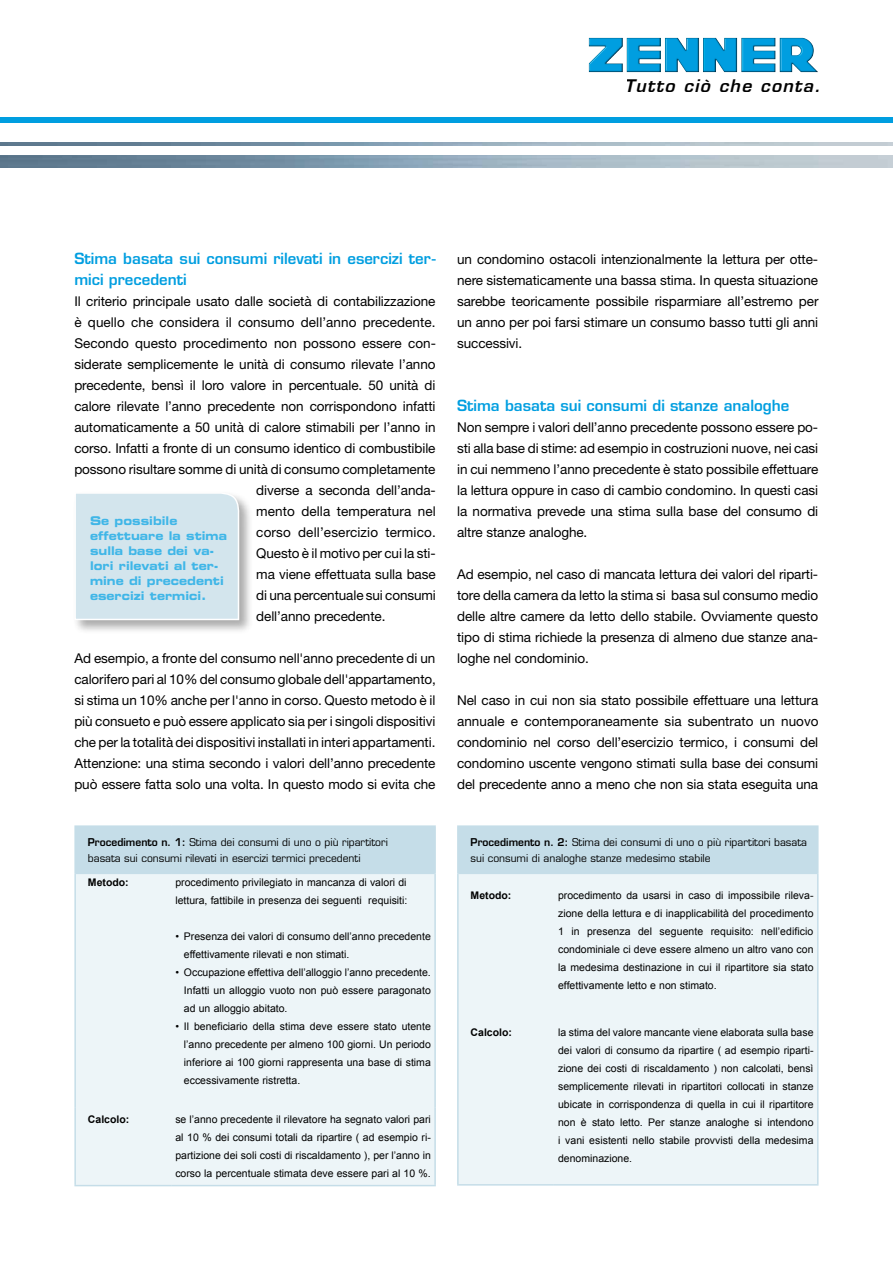
<style>
.page{position:relative;width:893px;height:1263px;background:#fff}
.page>*{position:absolute;margin:0;border:0;box-sizing:border-box;transform-origin:0 0}
.t1{font:italic 600 16.95px "Eurostile LT Std";letter-spacing:.075em;color:#000}
.t2{font:600 15px/21px "Eurostile LT Std";color:#009ee0}
.t3{font:13.5px/21px "Helvetica Neue LT Std";letter-spacing:-.005em;color:#000;text-align:justify}
.t4{font:12px/15px "Eurostile LT Std Bold Ex 2";color:#009ee0;scale:.9 1}
.t5{font:10.5px/18px "Arial";color:#000;text-align:justify}
.t6{font:10.5px/16.5px "Eurostile LT Std";color:#000}
.t7{font:700 10.5px "Arial";color:#000}
.s1{font-weight:600}
</style>
<div class="page">
<img style="left:779px;top:38px;width:39px;height:34px">
<img style="left:0;top:155px;width:893px;height:13px">
<img style="left:0;top:142px;width:893px;height:4px">
<div style="left:0;top:117px;width:893px;height:6px;background:#009ee0"></div>
<div style="left:72px;top:490px;width:181px;height:144px;background:#000;opacity:.45"></div>
<svg style="left:74px;top:491px;width:166px;height:130px;background:#d4e5ed"></svg>
<div style="left:458px;top:826px;width:360px;height:47px;background:#c5dde8"></div>
<div style="left:459px;top:874px;width:358px;height:310px;background:#edf5f8"></div>
<hr style="left:817px;top:827px;width:2px;height:46px;background:#c5dde8">
<hr style="left:459px;top:873px;width:95px;height:1px;background:#c5dde8">
<hr style="left:554px;top:873px;width:263px;height:1px;background:#c5dde8">
<hr style="left:457px;top:825px;width:97px;height:2px;background:#c5dde8">
<hr style="left:457px;top:827px;width:2px;height:46px;background:#c5dde8">
<hr style="left:554px;top:825px;width:265px;height:2px;background:#c5dde8">
<hr style="left:457px;top:873px;width:2px;height:134px;background:#c5dde8">
<hr style="left:817px;top:873px;width:2px;height:134px;background:#c5dde8">
<hr style="left:457px;top:1007px;width:2px;height:177px;background:#c5dde8">
<hr style="left:817px;top:1007px;width:2px;height:177px;background:#c5dde8">
<hr style="left:457px;top:1184px;width:97px;height:1px;background:#c5dde8">
<hr style="left:554px;top:1184px;width:265px;height:1px;background:#c5dde8">
<div style="left:75px;top:826px;width:360px;height:47px;background:#c5dde8"></div>
<div style="left:76px;top:874px;width:358px;height:311px;background:#edf5f8"></div>
<hr style="left:434px;top:827px;width:2px;height:46px;background:#c5dde8">
<hr style="left:76px;top:873px;width:95px;height:1px;background:#c5dde8">
<hr style="left:171px;top:873px;width:263px;height:1px;background:#c5dde8">
<hr style="left:74px;top:825px;width:97px;height:2px;background:#c5dde8">
<hr style="left:74px;top:827px;width:2px;height:46px;background:#c5dde8">
<hr style="left:171px;top:825px;width:265px;height:2px;background:#c5dde8">
<hr style="left:74px;top:873px;width:2px;height:234px;background:#c5dde8">
<hr style="left:434px;top:873px;width:2px;height:234px;background:#c5dde8">
<hr style="left:74px;top:1107px;width:2px;height:78px;background:#c5dde8">
<hr style="left:434px;top:1107px;width:2px;height:78px;background:#c5dde8">
<hr style="left:74px;top:1185px;width:97px;height:1px;background:#c5dde8">
<hr style="left:171px;top:1185px;width:265px;height:1px;background:#c5dde8">
<p class="t1" style="left:625px;top:75px;width:197px">Tutto ciò che conta.</p>
<p class="t2" style="left:74px;top:248px;width:363px">Stima basata sui consumi rilevati in esercizi ter&shy;mici precedenti</p>
<p class="t3" style="left:74px;top:291px;width:363px">Il criterio principale usato dalle società di contabilizzazione</p>
<p class="t3" style="left:74px;top:312px;width:363px">è quello che considera il consumo dell’anno precedente.</p>
<p class="t3" style="left:74px;top:333px;width:363px">Secondo questo procedimento non possono essere con-</p>
<p class="t3" style="left:74px;top:354px;width:363px">siderate semplicemente le unità di consumo rilevate l’anno</p>
<p class="t3" style="left:74px;top:375px;width:363px">precedente, bensì il loro valore in percentuale. 50 unità di</p>
<p class="t3" style="left:74px;top:396px;width:363px">calore rilevate l’anno precedente non corrispondono infatti</p>
<p class="t3" style="left:74px;top:417px;width:363px">automaticamente a 50 unità di calore stimabili per l’anno in</p>
<p class="t3" style="left:74px;top:438px;width:363px">corso. Infatti a fronte di un consumo identico di combustibile</p>
<p class="t3" style="left:74px;top:459px;width:363px">possono risultare somme di unità di consumo completamente</p>
<p class="t3" style="left:256px;top:480px;width:181px">diverse a seconda dell’anda-</p>
<p class="t3" style="left:256px;top:501px;width:181px">mento della temperatura nel</p>
<p class="t3" style="left:256px;top:522px;width:181px">corso dell’esercizio termico.</p>
<p class="t3" style="left:256px;top:543px;width:181px">Questo è il motivo per cui la sti-</p>
<p class="t3" style="left:256px;top:564px;width:181px">ma viene effettuata sulla base</p>
<p class="t3" style="left:256px;top:585px;width:181px">di una percentuale sui consumi</p>
<p class="t3" style="left:256px;top:606px;width:131px">dell’anno precedente.</p>
<p class="t3" style="left:74px;top:648px;width:363px">Ad esempio, a fronte del consumo nell'anno precedente di un calorifero pari al 10% del consumo globale dell'appartamento, si stima un 10% anche per l'anno in corso. Questo metodo è il più consueto e può essere applicato sia per i singoli dispositivi che per la totalità dei dispositivi installati in interi appartamenti.<br>Attenzione: una stima secondo i valori dell’anno precedente può essere fatta solo una volta. In questo modo si evita che</p>
<p class="t4" style="left:90px;top:513px;width:154px">Se possibile effettuare la stima sulla base dei va&shy;lori rilevati al ter&shy;mine di precedenti esercizi termici.</p>
<p class="t6" style="left:88px;top:833px;width:301px"><span class="s1">Procedimento n. 1:</span> Stima dei consumi di uno o più ripartitori basata sui consumi rilevati in esercizi termici precedenti</p>
<p class="t7" style="left:88px;top:875px;width:42px">Metodo:</p>
<p class="t5" style="left:175px;top:873px;width:233px">procedimento privilegiato in mancanza di valori di lettura, fattibile in presenza dei seguenti requisiti:</p>
<p class="t5" style="left:184px;top:927px;width:248px;text-indent:-9px">• Presenza dei valori di consumo dell’anno precedente effettivamente rilevati e non stimati.</p>
<p class="t5" style="left:184px;top:963px;width:248px;text-indent:-9px">• Occupazione effettiva dell’alloggio l’anno precedente.<br>Infatti un alloggio vuoto non può essere paragonato ad un alloggio abitato.</p>
<p class="t5" style="left:184px;top:1017px;width:248px;text-indent:-8px">• Il beneficiario della stima deve essere stato utente l’anno precedente per almeno 100 giorni. Un periodo inferiore ai 100 giorni rappresenta una base di stima eccessivamente ristretta.</p>
<p class="t7" style="left:88px;top:1112px;width:43px">Calcolo:</p>
<p class="t5" style="left:175px;top:1110px;width:257px">se l’anno precedente il rilevatore ha segnato valori pari al 10 % dei consumi totali da ripartire ( ad esempio ri&shy;partizione dei soli costi di riscaldamento ), per l’anno in corso la percentuale stimata deve essere pari al 10 %.</p>
<p class="t3" style="left:457px;top:249px;width:363px">un condomino ostacoli intenzionalmente la lettura per otte&shy;nere sistematicamente una bassa stima. In questa situazione sarebbe teoricamente possibile risparmiare all’estremo per un anno per poi farsi stimare un consumo basso tutti gli anni successivi.</p>
<p class="t2" style="left:457px;top:395px;width:334px">Stima basata sui consumi di stanze analoghe</p>
<p class="t3" style="left:457px;top:417px;width:363px">Non sempre i valori dell’anno precedente possono essere po&shy;sti alla base di stime: ad esempio in costruzioni nuove, nei casi in cui nemmeno l’anno precedente è stato possibile effettuare la lettura oppure in caso di cambio condomino. In questi casi la normativa prevede una stima sulla base del consumo di altre stanze analoghe.</p>
<p class="t3" style="left:457px;top:564px;width:363px">Ad esempio, nel caso di mancata lettura dei valori del riparti&shy;tore della camera da letto la stima si basa sul consumo medio delle altre camere da letto dello stabile. Ovviamente questo tipo di stima richiede la presenza di almeno due stanze ana&shy;loghe nel condominio.</p>
<p class="t3" style="left:457px;top:690px;width:363px">Nel caso in cui non sia stato possibile effettuare una lettura annuale e contemporaneamente sia subentrato un nuovo condominio nel corso dell’esercizio termico, i consumi del condomino uscente vengono stimati sulla base dei consumi del precedente anno a meno che non sia stata eseguita una</p>
<p class="t6" style="left:471px;top:833px;width:338px"><span class="s1">Procedimento n. 2:</span> Stima dei consumi di uno o più ripartitori basata sui consumi di analoghe stanze medesimo stabile</p>
<p class="t7" style="left:471px;top:888px;width:42px">Metodo:</p>
<p class="t5" style="left:558px;top:886px;width:257px">procedimento da usarsi in caso di impossibile rileva&shy;zione della lettura e di inapplicabilità del procedimento 1 in presenza del seguente requisito: nell’edificio condominiale ci deve essere almeno un altro vano con la medesima destinazione in cui il ripartitore sia stato effettivamente letto e non stimato.</p>
<p class="t7" style="left:471px;top:1026px;width:43px">Calcolo:</p>
<p class="t5" style="left:558px;top:1024px;width:257px">la stima del valore mancante viene elaborata sulla base dei valori di consumo da ripartire ( ad esempio riparti&shy;zione dei costi di riscaldamento ) non calcolati, bensì semplicemente rilevati in ripartitori collocati in stanze ubicate in corrispondenza di quella in cui il ripartitore non è stato letto. Per stanze analoghe si intendono i vani esistenti nello stabile provvisti della medesima denominazione.</p>
</div>
